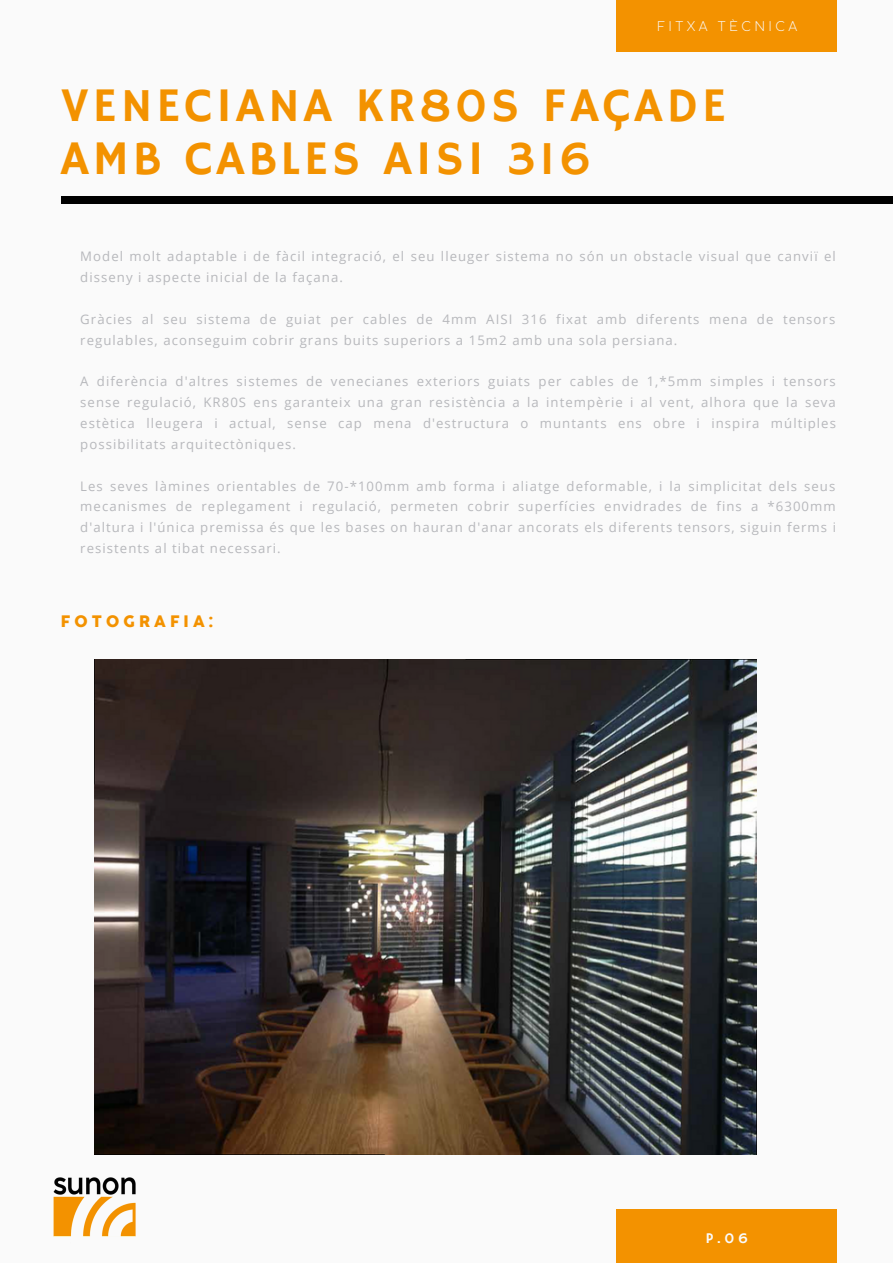
<style>
.page{position:relative;width:893px;height:1264px;background:#fff}
.page>*{position:absolute;margin:0;border:0;box-sizing:border-box;transform-origin:0 0}
.t1{font:48.15px/52.8px "Hammersmith One";letter-spacing:.08em;color:#f39200}
.t2{font:800 16.5px "Coco Sharp XL Trial";letter-spacing:.25em;color:#f39200}
.t3{font:14.85px "Hammersmith One";color:#fafafa}
.t4{font:300 13.8px "Coco Sharp L Trial";letter-spacing:.25em;color:#fafafa}
.t5{font:13.2px/20.9px "Open Sans";letter-spacing:.08em;color:#b7b8bc}
</style>
<div class="page">
<div style="left:0;top:0;width:892px;height:1262px;background:#fafafa"></div>
<div style="left:61px;top:197px;width:831px;height:6px;background:#000"></div>
<div style="left:616px;top:0;width:221px;height:52px;background:#f39200"></div>
<div style="left:616px;top:1209px;width:221px;height:53px;background:#f39200"></div>
<img style="left:53px;top:1148px;width:106px;height:89px">
<img style="left:95px;top:659px;width:661px;height:495px">
<p class="t4" style="left:656px;top:18px;width:142px">FITXA TÈCNICA</p>
<h1 class="t1" style="left:61px;top:81px;width:666px">VENECIANA KR80S FAÇADE<br>AMB CABLES AISI 316</h1>
<p class="t5" style="left:80px;top:246px;width:757px">Model molt adaptable i de fàcil integració, el seu lleuger sistema no són un obstacle visual que canviï el disseny i aspecte inicial de la façana.</p>
<p class="t5" style="left:80px;top:308px;width:756px">Gràcies al seu sistema de guiat per cables de 4mm AISI 316 fixat amb diferents mena de tensors regulables, aconseguim cobrir grans buits superiors a 15m2 amb una sola persiana.</p>
<p class="t5" style="left:80px;top:371px;width:757px;text-align:justify">A diferència d'altres sistemes de venecianes exteriors guiats per cables de 1,*5mm simples i tensors sense regulació, KR80S ens garanteix una gran resistència a la intempèrie i al vent, alhora que la seva estètica lleugera i actual, sense cap mena d'estructura o muntants ens obre i inspira múltiples possibilitats arquitectòniques.</p>
<p class="t5" style="left:80px;top:475px;width:757px;text-align:justify">Les seves làmines orientables de 70-*100mm amb forma i aliatge deformable, i la simplicitat dels seus mecanismes de replegament i regulació, permeten cobrir superfícies envidrades de fins a *6300mm d'altura i l'única premissa és que les bases on hauran d'anar ancorats els diferents tensors, siguin ferms i resistents al tibat necessari.</p>
<p class="t2" style="left:61px;top:611px;width:154px">FOTOGRAFIA:</p>
<p class="t3" style="left:706px;top:1229px;width:44px">P.06</p>
</div>
